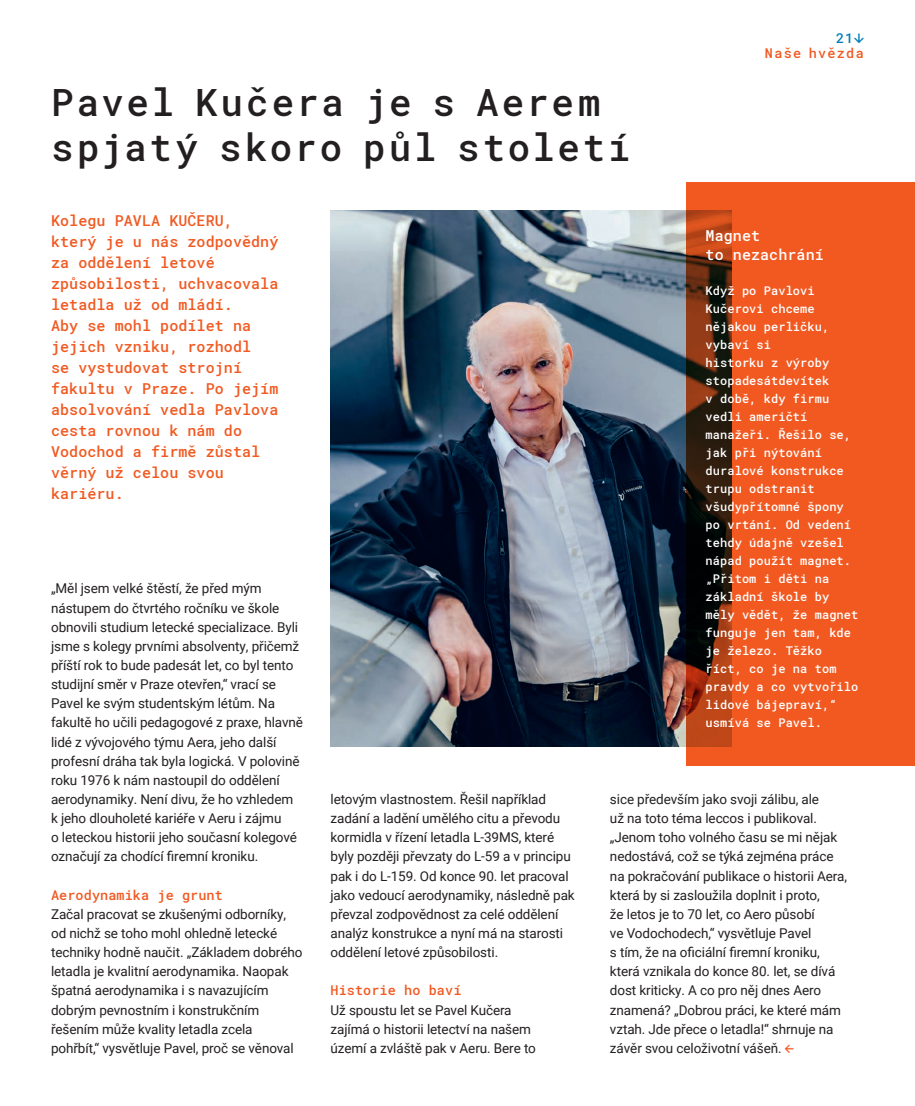
<style>
.page{position:relative;width:915px;height:1106px;background:#fff}
.page>*{position:absolute;margin:0;border:0;box-sizing:border-box;transform-origin:0 0}
.t1{font:500 37.5px/45px "Roboto Mono";letter-spacing:.07em;color:#231f20}
.Otazka{font:500 15px/21px "Roboto Mono";letter-spacing:.005em;color:#f15921}
.Otazka-2{font:500 15px/18px "Roboto Mono";letter-spacing:.005em;color:#fff}
.TXT{font:13.5px/19.2px "Roboto";letter-spacing:-.01em;color:#231f20}
.TXT-2{font:500 13.5px "Roboto Mono";letter-spacing:.005em;color:#f15921}
.Pagina_rubrika{font:500 13.5px "Roboto Mono";letter-spacing:.095em;color:#f15921}
.Pagina_rubrika-2{font:500 13.5px "Roboto Mono";color:#007db5}
.Box_bílá{font:500 12px/18px "Roboto Mono";letter-spacing:.005em;color:#fff}
.s1{font-family:"Vafle Picto";font-weight:400}
.s2{font-family:"Vafle Picto";font-size:12px;color:#f15921}
</style>
<div class="page">
<img style="left:330px;top:210px;width:355px;height:536px">
<svg style="left:685px;top:182px;width:229px;height:583px;background:#d34f1e"></svg>
<p class="t1" style="left:51px;top:79px;width:580px">Pavel Kučera je s Aerem spjatý skoro půl století</p>
<p class="Pagina_rubrika-2" style="left:836px;top:29px;width:29px">21<span class="s1">$</span></p>
<p class="Pagina_rubrika" style="left:764px;top:44px;width:101px">Naše hvězda</p>
<p class="Otazka" style="left:51px;top:210px;width:229px">Kolegu PAVLA KUČERU, který je u nás zodpovědný za oddělení letové způsobilosti, uchvacovala letadla už od mládí.<br>Aby se mohl podílet na jejich vzniku, rozhodl<br>se vystudovat strojní fakultu v Praze. Po jejím absolvování vedla Pavlova cesta rovnou k nám do<br>Vodochod a firmě zůstal věrný už celou svou kariéru.</p>
<p class="TXT" style="left:51px;top:578px;width:253px">„Měl jsem velké štěstí, že před mým nástupem do čtvrtého ročníku ve škole obnovili studium letecké specializace. Byli jsme s kolegy prvními absolventy, přičemž příští rok to bude padesát let, co byl tento studijní směr v Praze otevřen,“ vrací se Pavel ke svým studentským létům. Na fakultě ho učili pedagogové z praxe, hlavně lidé z vývojového týmu Aera, jeho další profesní dráha tak byla logická. V polovině roku 1976 k nám nastoupil do oddělení aerodynamiky. Není divu, že ho vzhledem k jeho dlouholeté kariéře v Aeru i zájmu<br>o leteckou historii jeho současní kolegové označují za chodící firemní kroniku.</p>
<p class="TXT-2" style="left:51px;top:885px;width:173px">Aerodynamika je grunt</p>
<p class="TXT" style="left:51px;top:904px;width:253px">Začal pracovat se zkušenými odborníky, od nichž se toho mohl ohledně letecké techniky hodně naučit. „Základem dobrého letadla je kvalitní aerodynamika. Naopak špatná aerodynamika i s navazujícím dobrým pevnostním i konstrukčním řešením může kvality letadla zcela pohřbít,“ vysvětluje Pavel, proč se věnoval</p>
<p class="TXT" style="left:330px;top:789px;width:246px">letovým vlastnostem. Řešil například zadání a ladění umělého citu a převodu kormidla v řízení letadla L-39MS, které byly později převzaty do L-59 a v principu pak i do L-159. Od konce 90. let pracoval jako vedoucí aerodynamiky, následně pak převzal zodpovědnost za celé oddělení analýz konstrukce a nyní má na starosti oddělení letové způsobilosti.</p>
<p class="TXT-2" style="left:330px;top:981px;width:132px">Historie ho baví</p>
<p class="TXT" style="left:330px;top:999px;width:207px">Už spoustu let se Pavel Kučera zajímá o historii letectví na našem území a zvláště pak v Aeru. Bere to</p>
<p class="Otazka-2" style="left:705px;top:227px;width:120px">Magnet<br>to nezachrání</p>
<p class="Box_bílá" style="left:705px;top:281px;width:154px">Když po Pavlovi<br>Kučerovi chceme nějakou perličku, vybaví si<br>historku z výroby stopadesátdevítek<br>v době, kdy firmu vedli američtí manažeři. Řešilo se, jak při nýtování duralové konstrukce trupu odstranit všudypřítomné špony po vrtání. Od vedení tehdy údajně vzešel nápad použít magnet. „Přitom i děti na základní škole by měly vědět, že magnet funguje jen tam, kde je železo. Těžko říct, co je na tom pravdy a co vytvořilo lidové bájepraví,“ usmívá se Pavel.</p>
<p class="TXT" style="left:609px;top:789px;width:238px">sice především jako svoji zálibu, ale<br>už na toto téma leccos i publikoval. „Jenom toho volného času se mi nějak nedostává, což se týká zejména práce na pokračování publikace o historii Aera, která by si zasloužila doplnit i proto,<br>že letos je to 70 let, co Aero působí<br>ve Vodochodech,“ vysvětluje Pavel<br>s tím, že na oficiální firemní kroniku, která vznikala do konce 80. let, se dívá dost kriticky. A co pro něj dnes Aero znamená? „Dobrou práci, ke které mám vztah. Jde přece o letadla!“ shrnuje na závěr svou celoživotní vášeň. <span class="s2">!</span></p>
</div>
